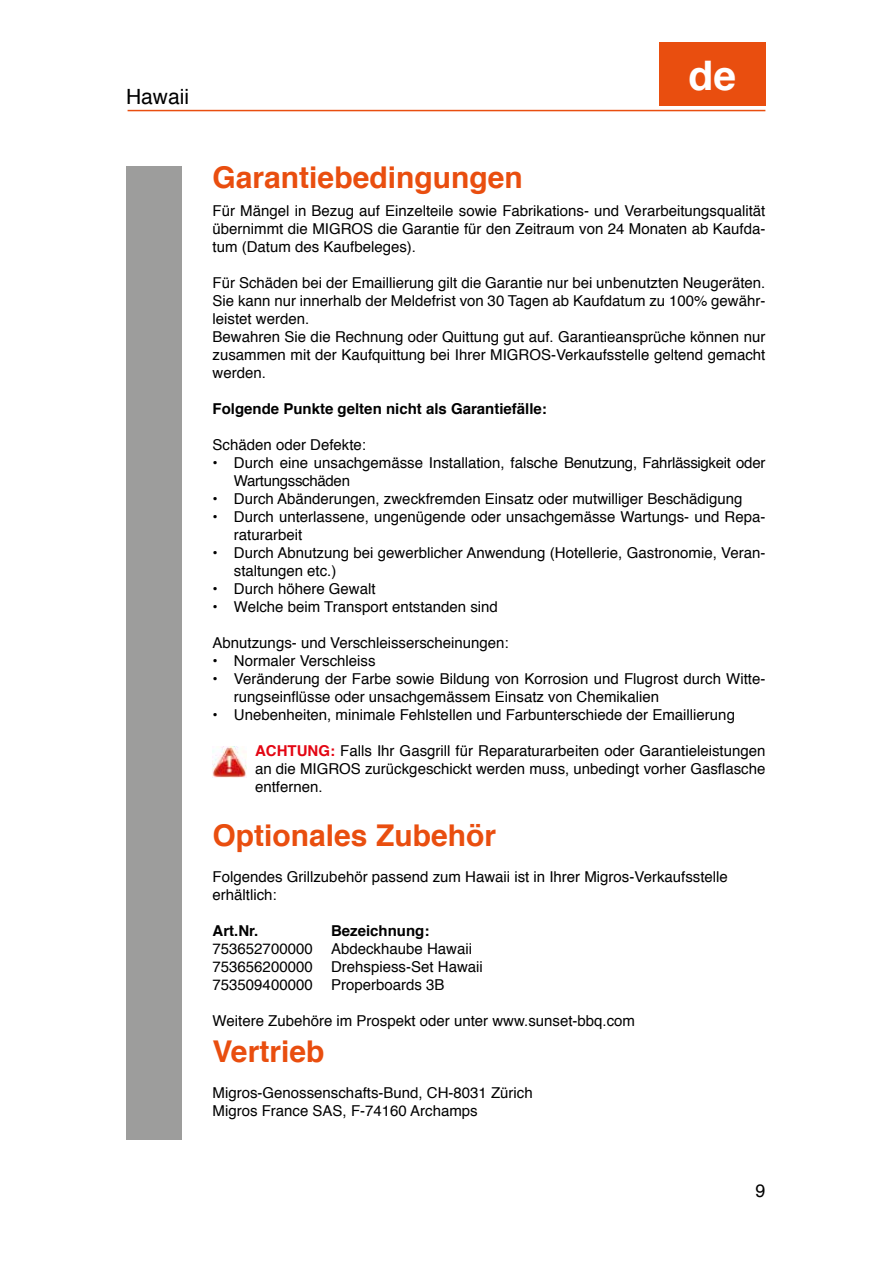
<style>
.page{position:relative;width:893px;height:1263px;background:#fff}
.page>*{position:absolute;margin:0;border:0;box-sizing:border-box;transform-origin:0 0}
.t1{font:700 40.8px "Helvetica";color:#fff}
.t2{font:700 30px "Helvetica";color:#e94e0f}
.t3{font:21px "Helvetica";color:#000}
.t4{font:18px "Helvetica";color:#000}
.t5{font:15px/18px "Helvetica";color:#000}
.t6{font:15px/18px "Helvetica";letter-spacing:-.02em;color:#000}
.t7{font:700 15px "Helvetica";color:#000}
.s1{font-weight:700;color:#e30613}
</style>
<div class="page">
<hr style="left:128px;top:110px;width:637px;height:1px;background:#e94e0f">
<div style="left:659px;top:43px;width:106px;height:63px;background:#e94e0f"></div>
<div style="left:126px;top:166px;width:55px;height:974px;background:#9d9d9c"></div>
<img style="left:213px;top:746px;width:34px;height:31px">
<h3 class="t3" style="left:126px;top:81px;width:64px">Hawaii</h3>
<h1 class="t1" style="left:688px;top:42px;width:49px">de</h1>
<h2 class="t2" style="left:213px;top:153px;width:312px">Garantiebedingungen</h2>
<p class="t5" style="left:213px;top:202px;width:554px;text-align:justify">Für Mängel in Bezug auf Einzelteile sowie Fabrikations- und Verarbeitungsqualität übernimmt die MIGROS die Garantie für den Zeitraum von 24 Monaten ab Kaufda&shy;tum (Datum des Kaufbeleges).</p>
<p class="t5" style="left:213px;top:274px;width:554px">Für Schäden bei der Emaillierung gilt die Garantie nur bei unbenutzten Neugeräten.<br>Sie kann nur innerhalb der Meldefrist von 30 Tagen ab Kaufdatum zu 100% gewähr&shy;leistet werden.<br>Bewahren Sie die Rechnung oder Quittung gut auf. Garantieansprüche können nur zusammen mit der Kaufquittung bei Ihrer MIGROS-Verkaufsstelle geltend gemacht werden.</p>
<p class="t7" style="left:213px;top:397px;width:336px">Folgende Punkte gelten nicht als Garantiefälle:</p>
<p class="t5" style="left:213px;top:436px;width:155px">Schäden oder Defekte:</p>
<p class="t6" style="left:234px;top:454px;width:533px;text-indent:-21px">• Durch eine unsachgemässe Installation, falsche Benutzung, Fahrlässigkeit oder<br>Wartungsschäden</p>
<p class="t5" style="left:213px;top:490px;width:531px">• Durch Abänderungen, zweckfremden Einsatz oder mutwilliger Beschädigung</p>
<p class="t5" style="left:234px;top:508px;width:533px;text-indent:-21px">• Durch unterlassene, ungenügende oder unsachgemässe Wartungs- und Repa&shy;raturarbeit</p>
<p class="t5" style="left:234px;top:544px;width:533px;text-indent:-21px">• Durch Abnutzung bei gewerblicher Anwendung (Hotellerie, Gastronomie, Veran&shy;staltungen etc.)</p>
<p class="t5" style="left:213px;top:580px;width:164px">• Durch höhere Gewalt</p>
<p class="t5" style="left:213px;top:598px;width:287px">• Welche beim Transport entstanden sind</p>
<p class="t5" style="left:213px;top:634px;width:297px">Abnutzungs- und Verschleisserscheinungen:</p>
<p class="t5" style="left:213px;top:652px;width:164px">• Normaler Verschleiss</p>
<p class="t5" style="left:234px;top:670px;width:533px;text-indent:-21px">• Veränderung der Farbe sowie Bildung von Korrosion und Flugrost durch Witte&shy;rungseinflüsse oder unsachgemässem Einsatz von Chemikalien</p>
<p class="t5" style="left:213px;top:706px;width:524px">• Unebenheiten, minimale Fehlstellen und Farbunterschiede der Emaillierung</p>
<p class="t5" style="left:255px;top:742px;width:512px;text-align:justify"><span class="s1">ACHTUNG:</span> Falls Ihr Gasgrill für Reparaturarbeiten oder Garantieleistungen an die MIGROS zurückgeschickt werden muss, unbedingt vorher Gasflasche entfernen.</p>
<h2 class="t2" style="left:213px;top:811px;width:285px">Optionales Zubehör</h2>
<p class="t5" style="left:213px;top:868px;width:517px">Folgendes Grillzubehör passend zum Hawaii ist in Ihrer Migros-Verkaufsstelle erhältlich:</p>
<p class="t7" style="left:213px;top:919px;width:47px">Art.Nr.</p>
<p class="t7" style="left:331px;top:919px;width:100px">Bezeichnung:</p>
<p class="t5" style="left:213px;top:940px;width:272px">753652700000 Abdeckhaube Hawaii<br>753656200000 Drehspiess-Set Hawaii<br>753509400000 Properboards 3B</p>
<p class="t5" style="left:213px;top:1012px;width:424px">Weitere Zubehöre im Prospekt oder unter www.sunset-bbq.com</p>
<h2 class="t2" style="left:213px;top:1027px;width:113px">Vertrieb</h2>
<p class="t5" style="left:213px;top:1084px;width:322px">Migros-Genossenschafts-Bund, CH-8031 Zürich<br>Migros France SAS, F-74160 Archamps</p>
<p class="t4" style="left:755px;top:1176px;width:12px">9</p>
</div>
